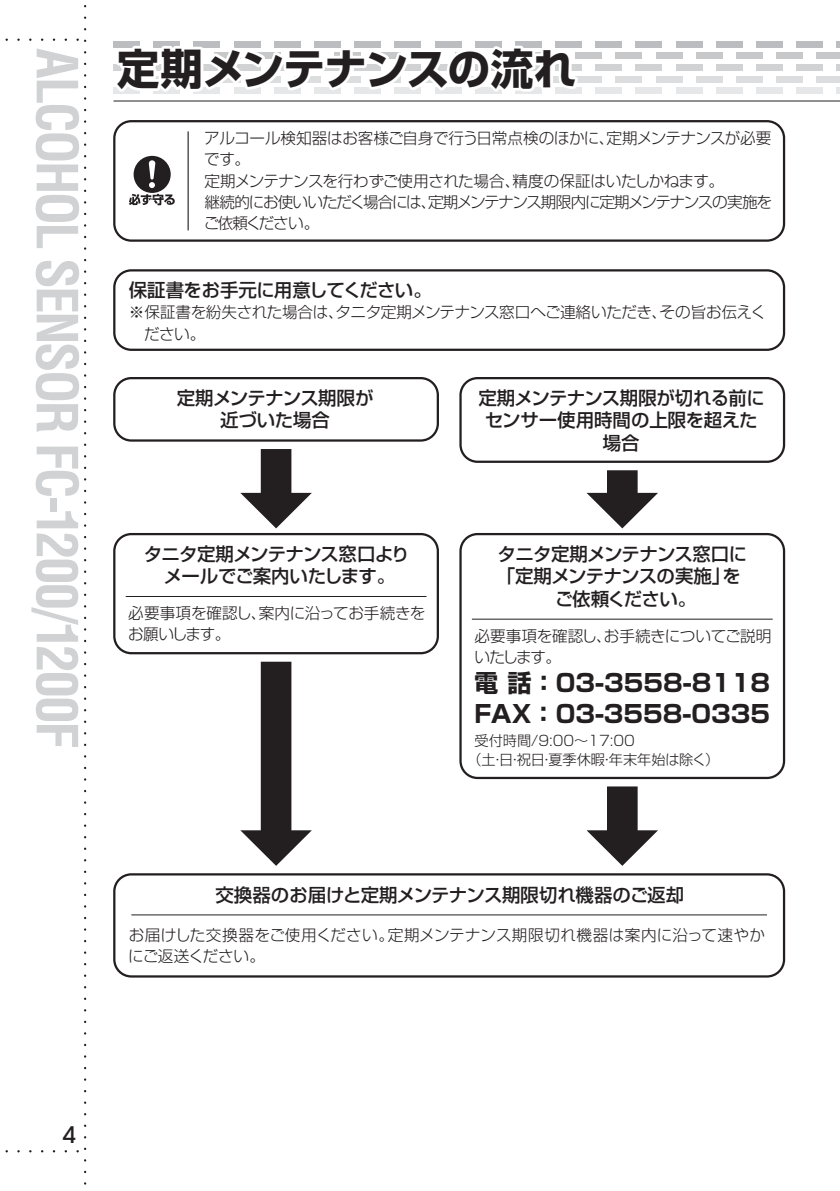
<style>
.page{position:relative;width:840px;height:1191px;background:#fff}
.page>*{position:absolute;margin:0;border:0;box-sizing:border-box;transform-origin:0 0}
.t1{font:700 condensed 55.2px "Helvetica LT Std";letter-spacing:-.05em;color:#d1d2d4}
.t2{font:700 42.6px "Shin Go Pro";letter-spacing:-.025em;color:#231f20}
.t3{font:700 24px/31.2px "Shin Go Pro";color:#231f20}
.t4{font:500 22.6px "ITC Avant Garde Std";color:#231f20}
.t5{font:500 18.4px/22.6px "Shin Go Pro";letter-spacing:-.03em;color:#231f20;text-align:center}
.t6{font:300 15.6px/21.2px "Shin Go Pro";letter-spacing:-.05em;color:#231f20}
.t7{font:300 15.6px/21.2px "Shin Go Pro";letter-spacing:-.03em;color:#231f20}
.t8{font:300 15.6px/21.2px "Shin Go Pro";letter-spacing:.01em;color:#231f20}
.t9{font:300 14.2px/18.4px "Shin Go Pro";color:#231f20}
</style>
<div class="page">
<svg style="left:5px;top:5px;width:81px;height:1180px"></svg>
<div style="left:113px;top:269px;width:671px;height:82px;border:2px solid #231f20;border-radius:17px"></div>
<div style="left:113px;top:873px;width:671px;height:104px;border:2px solid #231f20;border-radius:17px"></div>
<div style="left:113px;top:377px;width:325px;height:64px;border:2px solid #231f20;border-radius:17px"></div>
<div style="left:459px;top:377px;width:325px;height:86px;border:2px solid #231f20;border-radius:17px"></div>
<div style="left:459px;top:533px;width:325px;height:246px;border:2px solid #231f20;border-radius:17px"></div>
<hr style="left:471px;top:619px;width:301px;height:1px;background:#231f20">
<hr style="left:131px;top:914px;width:635px;height:1px;background:#231f20">
<div style="left:113px;top:533px;width:325px;height:121px;border:2px solid #231f20;border-radius:17px"></div>
<hr style="left:126px;top:596px;width:300px;height:1px;background:#231f20">
<svg style="left:586px;top:470px;width:71px;height:58px"></svg>
<svg style="left:586px;top:786px;width:71px;height:80px"></svg>
<svg style="left:240px;top:449px;width:71px;height:79px"></svg>
<svg style="left:240px;top:661px;width:71px;height:205px"></svg>
<hr style="left:113px;top:101px;width:726px;height:1px;background:#231f20">
<div style="left:595px;top:41px;width:26px;height:6px;background:#bcbdc0"></div>
<div style="left:635px;top:41px;width:27px;height:6px;background:#bcbdc0"></div>
<div style="left:675px;top:41px;width:27px;height:6px;background:#bcbdc0"></div>
<div style="left:715px;top:41px;width:27px;height:6px;background:#bcbdc0"></div>
<div style="left:755px;top:41px;width:27px;height:6px;background:#bcbdc0"></div>
<div style="left:595px;top:64px;width:26px;height:7px;background:#d1d2d4"></div>
<div style="left:635px;top:64px;width:27px;height:7px;background:#d1d2d4"></div>
<div style="left:675px;top:64px;width:27px;height:7px;background:#d1d2d4"></div>
<div style="left:715px;top:64px;width:27px;height:7px;background:#d1d2d4"></div>
<div style="left:755px;top:64px;width:27px;height:7px;background:#d1d2d4"></div>
<div style="left:575px;top:52px;width:26px;height:7px;background:#c7c8ca"></div>
<div style="left:615px;top:52px;width:27px;height:7px;background:#c7c8ca"></div>
<div style="left:655px;top:52px;width:27px;height:7px;background:#c7c8ca"></div>
<div style="left:695px;top:52px;width:27px;height:7px;background:#c7c8ca"></div>
<div style="left:735px;top:52px;width:27px;height:7px;background:#c7c8ca"></div>
<div style="left:595px;top:88px;width:26px;height:6px;background:#e6e7e9"></div>
<div style="left:635px;top:88px;width:27px;height:6px;background:#e6e7e9"></div>
<div style="left:675px;top:88px;width:27px;height:6px;background:#e6e7e9"></div>
<div style="left:715px;top:88px;width:27px;height:6px;background:#e6e7e9"></div>
<div style="left:755px;top:88px;width:27px;height:6px;background:#e6e7e9"></div>
<div style="left:575px;top:76px;width:26px;height:7px;background:#dcdddf"></div>
<div style="left:615px;top:76px;width:27px;height:7px;background:#dcdddf"></div>
<div style="left:655px;top:76px;width:27px;height:7px;background:#dcdddf"></div>
<div style="left:695px;top:76px;width:27px;height:7px;background:#dcdddf"></div>
<div style="left:735px;top:76px;width:27px;height:7px;background:#dcdddf"></div>
<svg style="left:113px;top:41px;width:469px;height:310px"></svg>
<div style="left:795px;top:41px;width:27px;height:6px;background:#bcbdc0"></div>
<svg style="left:836px;top:41px;width:3px;height:6px"></svg>
<div style="left:795px;top:64px;width:27px;height:7px;background:#d1d2d4"></div>
<svg style="left:836px;top:64px;width:3px;height:7px"></svg>
<div style="left:775px;top:52px;width:27px;height:7px;background:#c7c8ca"></div>
<div style="left:816px;top:52px;width:23px;height:7px;background:#c7c8ca"></div>
<div style="left:795px;top:88px;width:27px;height:6px;background:#e6e7e9"></div>
<svg style="left:836px;top:88px;width:3px;height:6px"></svg>
<div style="left:775px;top:76px;width:27px;height:7px;background:#dcdddf"></div>
<div style="left:816px;top:76px;width:23px;height:7px;background:#dcdddf"></div>
<h1 class="t1" style="left:91px;top:48px;width:702px;rotate:90deg">ALCOHOL SENSOR FC-1200/1200F</h1>
<h2 class="t2" style="left:117px;top:35px;width:460px">定期メンテナンスの流れ</h2>
<p class="t6" style="left:203px;top:126px;width:569px">アルコール検知器はお客様ご自身で行う日常点検のほかに、定期メンテナンスが必要です。<br>定期メンテナンスを行わずご使用された場合、精度の保証はいたしかねます。<br>継続的にお使いいただく場合には、定期メンテナンス期限内に定期メンテナンスの実施をご依頼ください。</p>
<p class="t5" style="left:129px;top:276px;width:304px">保証書をお手元に用意してください。</p>
<p class="t7" style="left:144px;top:300px;width:623px;text-indent:-15px">※保証書を紛失された場合は、タニタ定期メンテナンス窓口へご連絡いただき、その旨お伝えください。</p>
<p class="t5" style="left:177px;top:384px;width:198px">定期メンテナンス期限が近づいた場合</p>
<p class="t5" style="left:478px;top:384px;width:288px">定期メンテナンス期限が切れる前にセンサー使用時間の上限を超えた場合</p>
<p class="t5" style="left:144px;top:540px;width:267px">タニタ定期メンテナンス窓口よりメールでご案内いたします。</p>
<p class="t7" style="left:128px;top:600px;width:298px">必要事項を確認し、案内に沿ってお手続きをお願いします。</p>
<p class="t5" style="left:496px;top:540px;width:252px">タニタ定期メンテナンス窓口に「定期メンテナンスの実施」をご依頼ください。</p>
<p class="t7" style="left:474px;top:623px;width:298px">必要事項を確認し、お手続きについてご説明いたします。</p>
<h3 class="t3" style="left:474px;top:665px;width:297px">電 話：03-3558-8118<br>FAX：03-3558-0335</h3>
<p class="t9" style="left:467px;top:730px;width:253px;text-indent:7px">受付時間/9:00～17:00<br>（土・日・祝日・夏季休暇・年末年始は除く）</p>
<p class="t5" style="left:215px;top:881px;width:470px">交換器のお届けと定期メンテナンス期限切れ機器のご返却</p>
<p class="t8" style="left:128px;top:922px;width:638px">お届けした交換器をご使用ください。定期メンテナンス期限切れ機器は案内に沿って速やかにご返送ください。</p>
<p class="t4" style="left:63px;top:1120px;width:15px">4</p>
</div>
